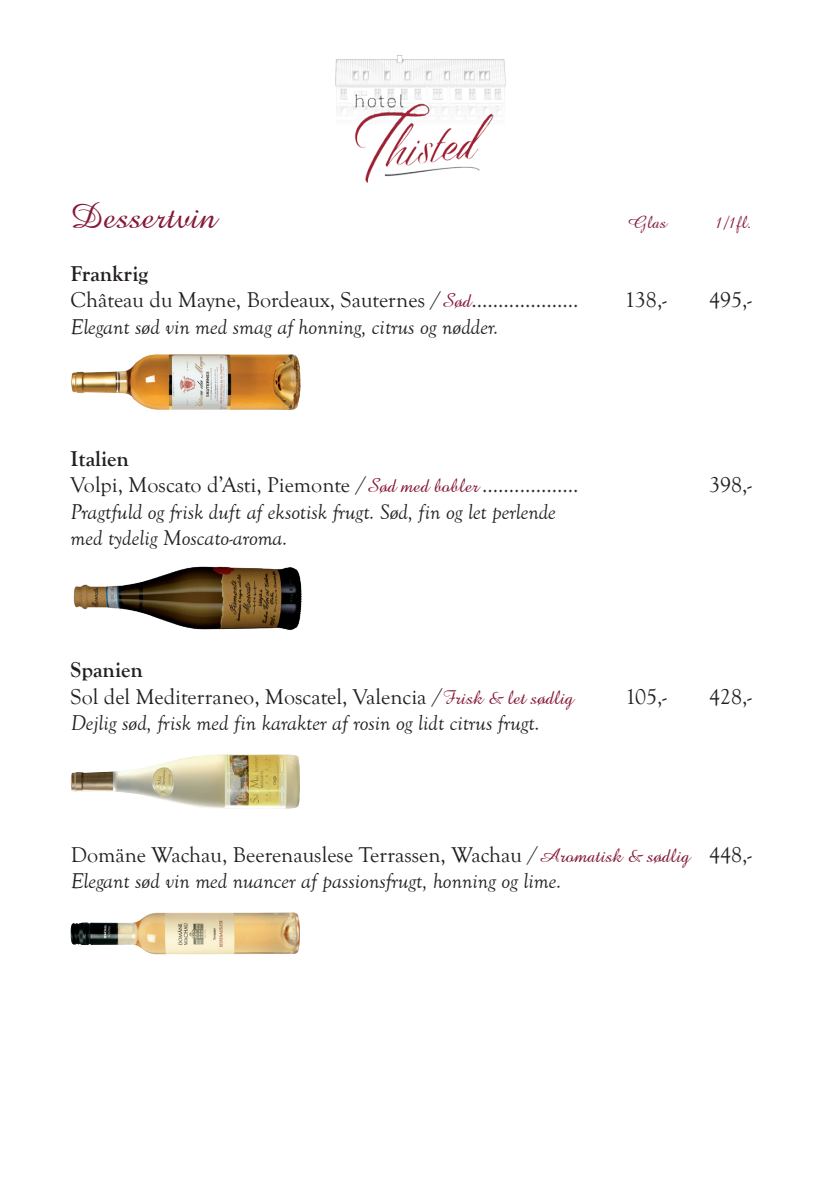
<style>
.page{position:relative;width:840px;height:1191px;background:#fff}
.page>*{position:absolute;margin:0;border:0;box-sizing:border-box;transform-origin:0 0}
.t1{font:36px "Amazone BT";color:#851836}
.t2{font:italic 22px/26.4px "Goudy Old Sty T";color:#231f20}
.t3{font:22px/26.4px "Goudy Old Sty T";color:#231f20}
.t4{font:18px "Amazone BT";color:#851836}
.s1{font-weight:700}
.s2{font-family:"Amazone BT";font-size:20px;color:#851836}
.s3{font-style:normal}
.s4{font-family:"Amazone BT";font-style:normal;font-size:20px;color:#851836}
</style>
<div class="page">
<img style="left:335px;top:55px;width:170px;height:127px">
<img style="left:71px;top:354px;width:230px;height:56px">
<img style="left:71px;top:912px;width:229px;height:43px">
<img style="left:71px;top:754px;width:229px;height:55px">
<img style="left:73px;top:566px;width:229px;height:64px">
<h1 class="t1" style="left:71px;top:196px;width:147px">Dessertvin</h1>
<p class="t3" style="left:71px;top:261px;width:509px"><span class="s1">Frankrig<br></span>Château du Mayne, Bordeaux, Sauternes /<span class="s2">Sød</span>....................</p>
<p class="t2" style="left:71px;top:314px;width:429px">Elegant sød vin med smag af honning, citrus og nødder.</p>
<p class="t3" style="left:71px;top:446px;width:509px"><span class="s1">Italien<br></span>Volpi, Moscato d’Asti, Piemonte /<span class="s2">Sød med bobler</span> ..................</p>
<p class="t2" style="left:71px;top:499px;width:486px">Pragtfuld og frisk duft af eksotisk frugt. Sød, fin og let perlende med tydelig Moscato-aroma.</p>
<p class="t3" style="left:71px;top:657px;width:504px"><span class="s1">Spanien<br></span>Sol del Mediterraneo, Moscatel, Valencia /<span class="s2">Frisk &amp; let sødlig</span></p>
<p class="t2" style="left:71px;top:710px;width:470px">Dejlig sød, frisk med fin karakter af rosin og lidt citrus frugt.</p>
<p class="t4" style="left:627px;top:212px;width:41px">Glas</p>
<p class="t4" style="left:714px;top:212px;width:38px">1/1fl.</p>
<p class="t3" style="left:624px;top:287px;width:43px">138,-</p>
<p class="t3" style="left:708px;top:287px;width:44px">495,-</p>
<p class="t3" style="left:708px;top:472px;width:44px">398,-</p>
<p class="t3" style="left:624px;top:683px;width:43px">105,-</p>
<p class="t3" style="left:708px;top:683px;width:44px">428,-</p>
<p class="t2" style="left:71px;top:842px;width:682px"><span class="s3">Domäne Wachau, Beerenauslese Terrassen, Wachau /</span><span class="s4">Aromatisk &amp; sødlig</span> <span class="s3">448,-<br></span>Elegant sød vin med nuancer af passionsfrugt, honning og lime.</p>
</div>
